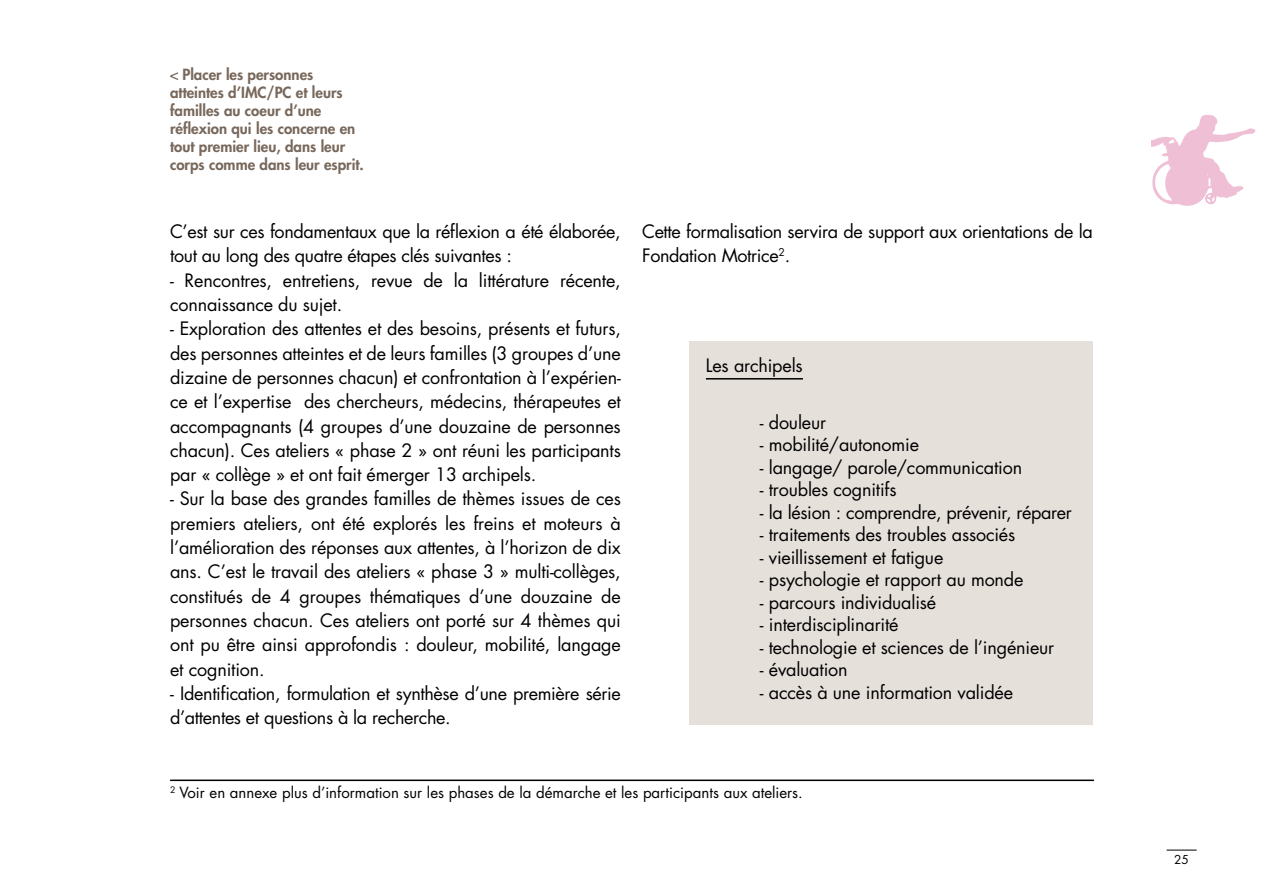
<style>
.page{position:relative;width:1263px;height:893px;background:#fff}
.page>*{position:absolute;margin:0;border:0;box-sizing:border-box;transform-origin:0 0}
.t1{font:18px/24.3px "Futura Std";letter-spacing:-.01em;color:#000}
.t2{font:800 15px/18px "Futura Std";color:#78685c}
.t3{font:15px "Futura Std";color:#000}
.t4{font:12px "Futura Std";color:#000}
</style>
<div class="page">
<hr style="left:1166px;top:850px;width:31px;height:1px;background:#000">
<svg style="left:170px;top:72px;width:8px;height:8px"></svg>
<svg style="left:1151px;top:115px;width:104px;height:91px"></svg>
<hr style="left:170px;top:779px;width:924px;height:2px;background:#000">
<div style="left:689px;top:341px;width:404px;height:384px;background:#e6e0db"></div>
<hr style="left:706px;top:378px;width:97px;height:2px;background:#000">
<p class="t2" style="left:170px;top:66px;width:195px;text-indent:12px">Placer les personnes atteintes d’IMC/PC et leurs familles au coeur d’une réflexion qui les concerne en tout premier lieu, dans leur corps comme dans leur esprit.</p>
<p class="t1" style="left:170px;top:220px;width:452px">C’est sur ces fondamentaux que la réflexion a été élaborée, tout au long des quatre étapes clés suivantes :</p>
<p class="t1" style="left:170px;top:268px;width:452px">- Rencontres, entretiens, revue de la littérature récente, connaissance du sujet.</p>
<p class="t1" style="left:170px;top:317px;width:452px;text-align:justify">- Exploration des attentes et des besoins, présents et futurs, des personnes atteintes et de leurs familles (3 groupes d’une dizaine de personnes chacun) et confrontation à l’expérien&shy;ce et l’expertise des chercheurs, médecins, thérapeutes et accompagnants (4 groupes d’une douzaine de personnes chacun). Ces ateliers « phase 2 » ont réuni les participants par « collège » et ont fait émerger 13 archipels.</p>
<p class="t1" style="left:170px;top:487px;width:452px;text-align:justify">- Sur la base des grandes familles de thèmes issues de ces premiers ateliers, ont été explorés les freins et moteurs à l’amélioration des réponses aux attentes, à l’horizon de dix ans. C’est le travail des ateliers « phase 3 » multi-collèges, constitués de 4 groupes thématiques d’une douzaine de personnes chacun. Ces ateliers ont porté sur 4 thèmes qui ont pu être ainsi approfondis : douleur, mobilité, langage et cognition.</p>
<p class="t1" style="left:170px;top:681px;width:452px">- Identification, formulation et synthèse d’une première série d’attentes et questions à la recherche.</p>
<p class="t1" style="left:642px;top:220px;width:452px">Cette formalisation servira de support aux orientations de la<br>Fondation Motrice<sup>2</sup>.</p>
<p class="t1" style="left:706px;top:353px;width:98px">Les archipels</p>
<p class="t1" style="left:760px;top:410px;width:68px">- douleur</p>
<p class="t1" style="left:760px;top:433px;width:161px">- mobilité/autonomie</p>
<p class="t1" style="left:760px;top:455px;width:264px">- langage/ parole/communication</p>
<p class="t1" style="left:760px;top:478px;width:138px">- troubles cognitifs</p>
<p class="t1" style="left:760px;top:500px;width:313px">- la lésion : comprendre, prévenir, réparer</p>
<p class="t1" style="left:760px;top:523px;width:257px">- traitements des troubles associés</p>
<p class="t1" style="left:760px;top:545px;width:185px">- vieillissement et fatigue</p>
<p class="t1" style="left:760px;top:568px;width:265px">- psychologie et rapport au monde</p>
<p class="t1" style="left:760px;top:590px;width:178px">- parcours individualisé</p>
<p class="t1" style="left:760px;top:613px;width:140px">- interdisciplinarité</p>
<p class="t1" style="left:760px;top:635px;width:296px">- technologie et sciences de l’ingénieur</p>
<p class="t1" style="left:760px;top:658px;width:89px">- évaluation</p>
<p class="t1" style="left:760px;top:680px;width:255px">- accès à une information validée</p>
<p class="t3" style="left:170px;top:783px;width:634px"><sup>2</sup> Voir en annexe plus d’information sur les phases de la démarche et les participants aux ateliers.</p>
<p class="t4" style="left:1174px;top:852px;width:16px">25</p>
</div>
